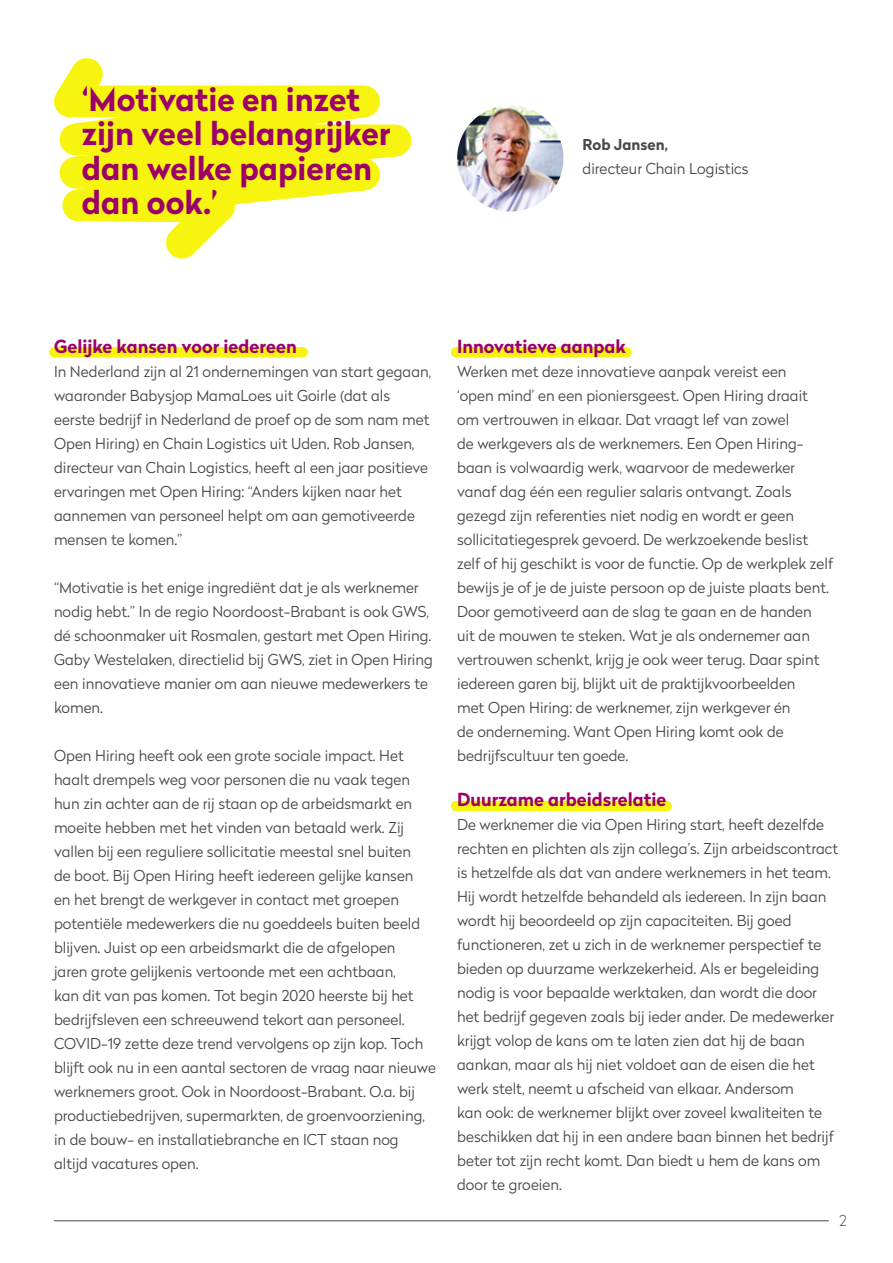
<style>
.page{position:relative;width:893px;height:1263px;background:#fff}
.page>*{position:absolute;margin:0;border:0;box-sizing:border-box;transform-origin:0 0}
.t1{font:700 31.8px/34.2px "Radikal";color:#9c0069}
.t2{font:700 18px "Radikal";color:#9c0069}
.t3{font:300 15px/24px "Radikal";color:#484848}
.t4{font:700 15px "Radikal";color:#484848}
.t5{font:100 15px "Radikal";color:#484848}
</style>
<div class="page">
<svg style="left:166px;top:239px;width:42px;height:20px"></svg>
<div style="left:456px;top:801px;width:211px;height:10px;background:#f7f410"></div>
<div style="left:54px;top:347px;width:249px;height:10px;background:#f7f410"></div>
<div style="left:456px;top:347px;width:170px;height:10px;background:#f7f410"></div>
<hr style="left:54px;top:1220px;width:775px;height:1px;background:#484848">
<svg style="left:54px;top:58px;width:510px;height:181px"></svg>
<img style="left:457px;top:105px;width:106px;height:107px;border-radius:53px">
<h1 class="t1" style="left:82px;top:82px;width:310px">‘Motivatie en inzet zijn veel belangrijker dan welke papieren dan ook.’</h1>
<p class="t4" style="left:583px;top:133px;width:87px">Rob Jansen,</p>
<p class="t3" style="left:583px;top:156px;width:167px">directeur Chain Logistics</p>
<p class="t2" style="left:54px;top:333px;width:244px">Gelijke kansen voor iedereen</p>
<p class="t3" style="left:54px;top:359px;width:379px">In Nederland zijn al 21 ondernemingen van start gegaan, waaronder Babysjop MamaLoes uit Goirle (dat als eerste bedrijf in Nederland de proef op de som nam met Open Hiring) en Chain Logistics uit Uden. Rob Jansen, directeur van Chain Logistics, heeft al een jaar positieve ervaringen met Open Hiring: “Anders kijken naar het aannemen van personeel helpt om aan gemotiveerde mensen te komen.”</p>
<p class="t3" style="left:54px;top:575px;width:380px">“Motivatie is het enige ingrediënt dat je als werknemer nodig hebt.” In de regio Noordoost-Brabant is ook GWS, dé schoonmaker uit Rosmalen, gestart met Open Hiring.<br>Gaby Westelaken, directielid bij GWS, ziet in Open Hiring een innovatieve manier om aan nieuwe medewerkers te komen.</p>
<p class="t3" style="left:54px;top:743px;width:383px">Open Hiring heeft ook een grote sociale impact. Het haalt drempels weg voor personen die nu vaak tegen hun zin achter aan de rij staan op de arbeidsmarkt en moeite hebben met het vinden van betaald werk. Zij vallen bij een reguliere sollicitatie meestal snel buiten<br>de boot. Bij Open Hiring heeft iedereen gelijke kansen<br>en het brengt de werkgever in contact met groepen potentiële medewerkers die nu goeddeels buiten beeld blijven. Juist op een arbeidsmarkt die de afgelopen<br>jaren grote gelijkenis vertoonde met een achtbaan,<br>kan dit van pas komen. Tot begin 2020 heerste bij het bedrijfsleven een schreeuwend tekort aan personeel.<br>COVID-19 zette deze trend vervolgens op zijn kop. Toch blijft ook nu in een aantal sectoren de vraag naar nieuwe werknemers groot. Ook in Noordoost-Brabant. O.a. bij productiebedrijven, supermarkten, de groenvoorziening, in de bouw- en installatiebranche en ICT staan nog altijd vacatures open.</p>
<p class="t2" style="left:457px;top:333px;width:170px">Innovatieve aanpak</p>
<p class="t3" style="left:457px;top:359px;width:377px">Werken met deze innovatieve aanpak vereist een<br>‘open mind’ en een pioniersgeest. Open Hiring draait om vertrouwen in elkaar. Dat vraagt lef van zowel<br>de werkgevers als de werknemers. Een Open Hiring&shy;baan is volwaardig werk, waarvoor de medewerker vanaf dag één een regulier salaris ontvangt. Zoals gezegd zijn referenties niet nodig en wordt er geen sollicitatiegesprek gevoerd. De werkzoekende beslist zelf of hij geschikt is voor de functie. Op de werkplek zelf bewijs je of je de juiste persoon op de juiste plaats bent.<br>Door gemotiveerd aan de slag te gaan en de handen uit de mouwen te steken. Wat je als ondernemer aan vertrouwen schenkt, krijg je ook weer terug. Daar spint iedereen garen bij, blijkt uit de praktijkvoorbeelden<br>met Open Hiring: de werknemer, zijn werkgever én<br>de onderneming. Want Open Hiring komt ook de bedrijfscultuur ten goede.</p>
<p class="t2" style="left:457px;top:786px;width:211px">Duurzame arbeidsrelatie</p>
<p class="t3" style="left:457px;top:812px;width:383px">De werknemer die via Open Hiring start, heeft dezelfde rechten en plichten als zijn collega’s. Zijn arbeidscontract is hetzelfde als dat van andere werknemers in het team.<br>Hij wordt hetzelfde behandeld als iedereen. In zijn baan wordt hij beoordeeld op zijn capaciteiten. Bij goed functioneren, zet u zich in de werknemer perspectief te bieden op duurzame werkzekerheid. Als er begeleiding nodig is voor bepaalde werktaken, dan wordt die door het bedrijf gegeven zoals bij ieder ander. De medewerker krijgt volop de kans om te laten zien dat hij de baan aankan, maar als hij niet voldoet aan de eisen die het werk stelt, neemt u afscheid van elkaar. Andersom<br>kan ook: de werknemer blijkt over zoveel kwaliteiten te beschikken dat hij in een andere baan binnen het bedrijf beter tot zijn recht komt. Dan biedt u hem de kans om door te groeien.</p>
<p class="t5" style="left:839px;top:1210px;width:9px">2</p>
</div>
